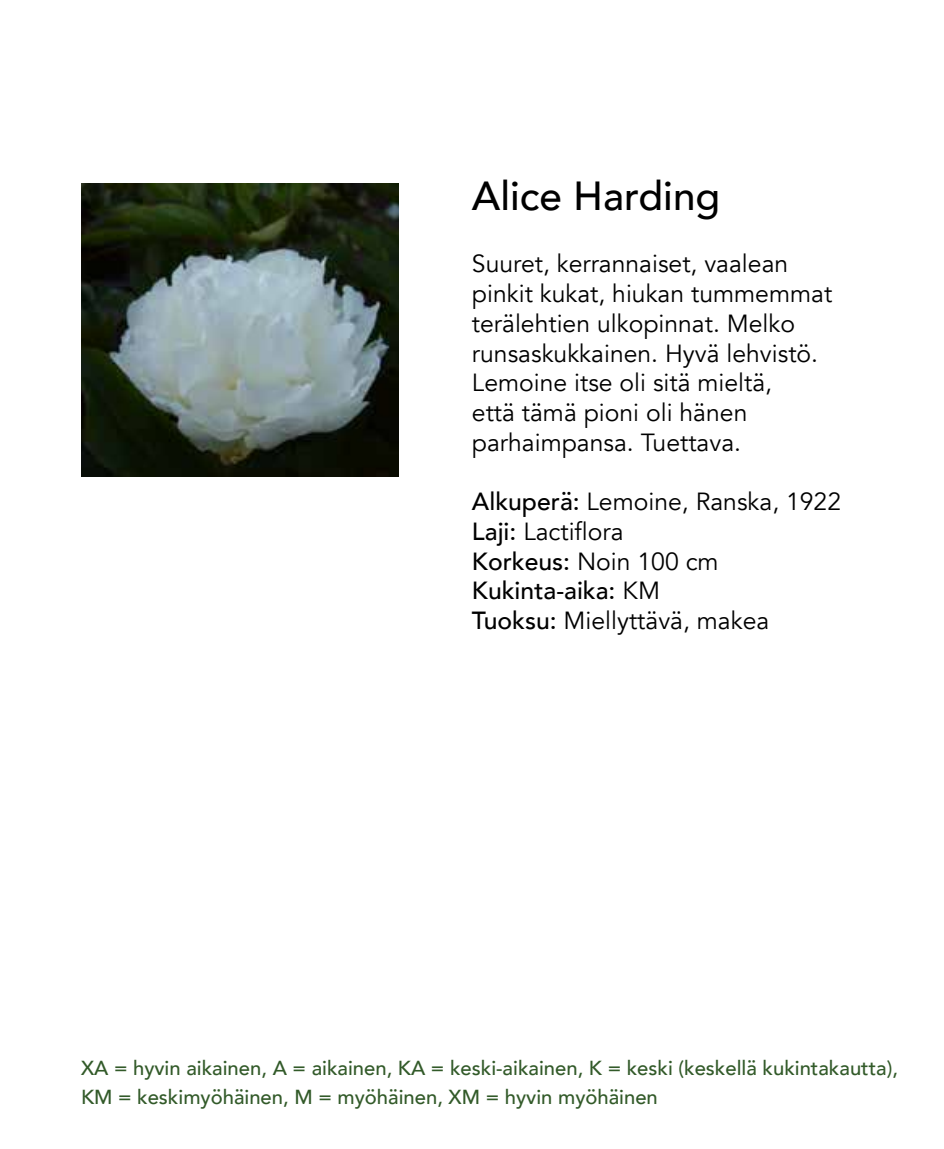
<style>
.page{position:relative;width:944px;height:1149px;background:#fff}
.page>*{position:absolute;margin:0;border:0;box-sizing:border-box;transform-origin:0 0}
.t1{font:500 40.5px "Avenir";color:#000}
.t2{font:24.75px/29.7px "Avenir";color:#000}
.t3{font:500 20.25px/29.2px "Avenir";color:#325a29}
.s1{font-weight:500}
</style>
<div class="page">
<img style="left:81px;top:183px;width:318px;height:293px">
<h1 class="t1" style="left:472px;top:161px;width:250px">Alice Harding</h1>
<p class="t2" style="left:472px;top:249px;width:362px">Suuret, kerrannaiset, vaalean pinkit kukat, hiukan tummemmat terälehtien ulkopinnat. Melko runsaskukkainen. Hyvä lehvistö.<br>Lemoine itse oli sitä mieltä,<br>että tämä pioni oli hänen parhaimpansa. Tuettava.</p>
<p class="t2" style="left:472px;top:487px;width:371px"><span class="s1">Alkuperä:</span> Lemoine, Ranska, 1922<br><span class="s1">Laji:</span> Lactiflora<br><span class="s1">Korkeus:</span> Noin 100 cm<br><span class="s1">Kukinta-aika:</span> KM<br><span class="s1">Tuoksu:</span> Miellyttävä, makea</p>
<p class="t3" style="left:81px;top:1051px;width:818px">XA = hyvin aikainen, A = aikainen, KA = keski-aikainen, K = keski (keskellä kukintakautta),<br>KM = keskimyöhäinen, M = myöhäinen, XM = hyvin myöhäinen</p>
</div>
